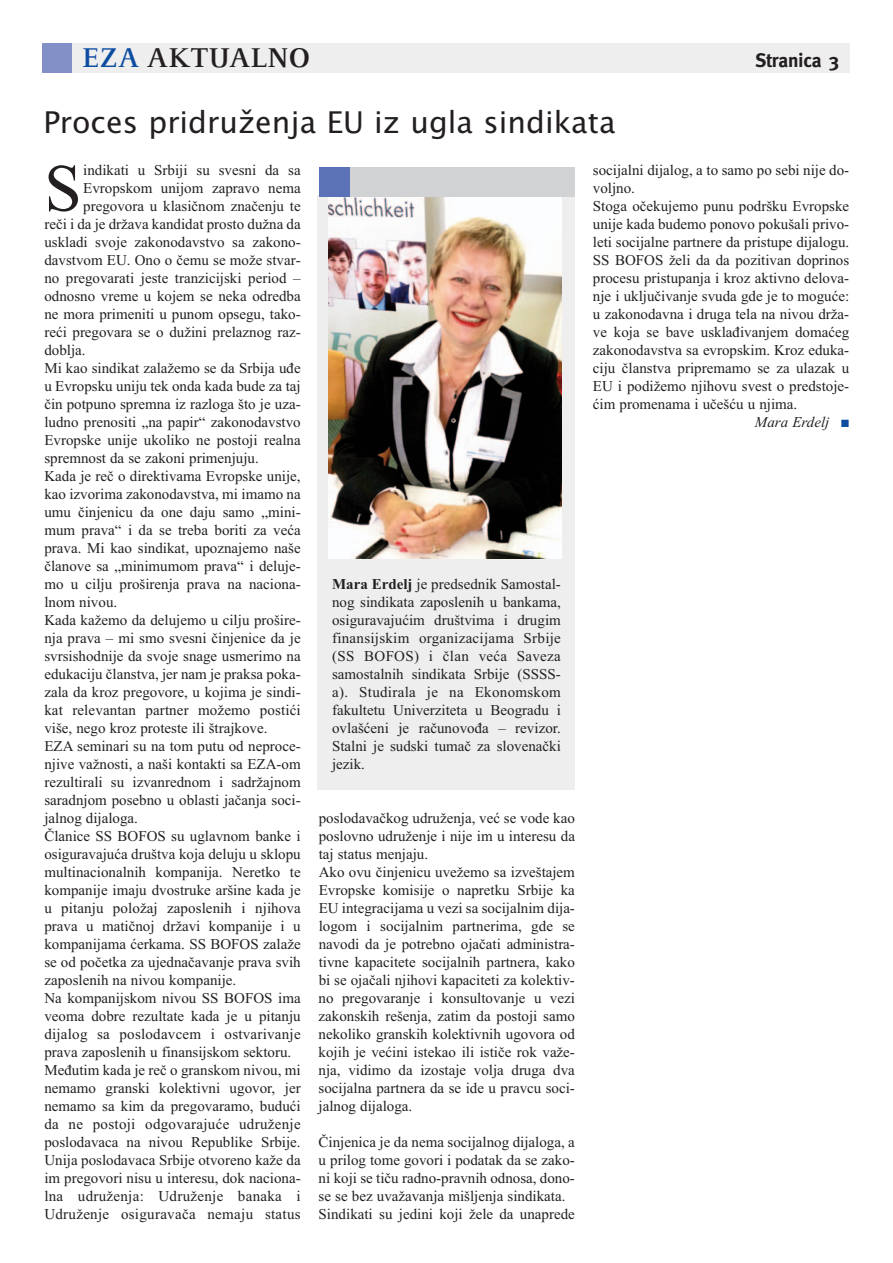
<style>
.page{position:relative;width:893px;height:1263px;background:#fff}
.page>*{position:absolute;margin:0;border:0;box-sizing:border-box;transform-origin:0 0}
.t1{font:66.9px "Times New Roman";color:#231f20}
.t2{font:30px "Lucida Grande";color:#231f20}
.t3{font:700 30px "Celeste";color:#231f20}
.t4{font:700 19.5px "Meta";color:#231f20}
.t5{font:15px/18px "Times New Roman";color:#231f20}
.t6{font:15px "Times New Roman";letter-spacing:.02em;color:#231f20}
.t7{font:italic 15px "Times New Roman";color:#231f20}
.s1{color:#0d4da1}
.s2{font-weight:700}
</style>
<div class="page">
<div style="left:318px;top:195px;width:257px;height:594px;background:#eeeeef"></div>
<img style="left:329px;top:197px;width:233px;height:361px">
<div style="left:337px;top:167px;width:238px;height:30px;background:#d1d2d4"></div>
<div style="left:319px;top:167px;width:31px;height:30px;background:#5b72b7"></div>
<div style="left:42px;top:43px;width:808px;height:30px;background:#eeeeef"></div>
<div style="left:42px;top:43px;width:29px;height:30px;background:#838fc7"></div>
<h2 class="t3" style="left:82px;top:39px;width:230px"><span class="s1">EZA</span> AKTUALNO</h2>
<h3 class="t4" style="left:755px;top:49px;width:85px">Stranica 3</h3>
<h2 class="t2" style="left:43px;top:105px;width:574px">Proces pridruženja EU iz ugla sindikata</h2>
<h1 class="t1" style="left:44px;top:148px;width:39px">S</h1>
<p class="t5" style="left:83px;top:160px;width:219px">indikati u Srbiji su svesni da sa</p>
<p class="t5" style="left:83px;top:178px;width:219px">Evropskom unijom zapravo nema</p>
<p class="t5" style="left:83px;top:196px;width:219px">pregovora u klasičnom značenju te</p>
<p class="t5" style="left:44px;top:214px;width:258px">reči i da je država kandidat prosto dužna da</p>
<p class="t5" style="left:44px;top:232px;width:258px">uskladi svoje zakonodavstvo sa zakono-</p>
<p class="t5" style="left:44px;top:250px;width:258px">davstvom EU. Ono o čemu se može stvar-</p>
<p class="t5" style="left:44px;top:268px;width:258px">no pregovarati jeste tranzicijski period –</p>
<p class="t5" style="left:44px;top:286px;width:258px">odnosno vreme u kojem se neka odredba</p>
<p class="t5" style="left:44px;top:304px;width:258px">ne mora primeniti u punom opsegu, tako-</p>
<p class="t5" style="left:44px;top:322px;width:258px">reći pregovara se o dužini prelaznog raz-</p>
<p class="t5" style="left:44px;top:340px;width:43px">doblja.</p>
<p class="t5" style="left:44px;top:358px;width:258px">Mi kao sindikat zalažemo se da Srbija uđe</p>
<p class="t5" style="left:44px;top:376px;width:258px">u Evropsku uniju tek onda kada bude za taj</p>
<p class="t5" style="left:44px;top:394px;width:258px">čin potpuno spremna iz razloga što je uza-</p>
<p class="t5" style="left:44px;top:412px;width:258px">ludno prenositi „na papir“ zakonodavstvo</p>
<p class="t5" style="left:44px;top:430px;width:258px">Evropske unije ukoliko ne postoji realna</p>
<p class="t5" style="left:44px;top:448px;width:216px">spremnost da se zakoni primenjuju.</p>
<p class="t5" style="left:44px;top:466px;width:258px">Kada je reč o direktivama Evropske unije,</p>
<p class="t5" style="left:44px;top:484px;width:258px">kao izvorima zakonodavstva, mi imamo na</p>
<p class="t5" style="left:44px;top:502px;width:258px">umu činjenicu da one daju samo „mini-</p>
<p class="t5" style="left:44px;top:520px;width:258px">mum prava“ i da se treba boriti za veća</p>
<p class="t5" style="left:44px;top:538px;width:258px">prava. Mi kao sindikat, upoznajemo naše</p>
<p class="t5" style="left:44px;top:556px;width:258px">članove sa „minimumom prava“ i deluje-</p>
<p class="t5" style="left:44px;top:574px;width:258px">mo u cilju proširenja prava na naciona-</p>
<p class="t5" style="left:44px;top:592px;width:74px">lnom nivou.</p>
<p class="t5" style="left:44px;top:610px;width:258px">Kada kažemo da delujemo u cilju prošire-</p>
<p class="t5" style="left:44px;top:628px;width:258px">nja prava – mi smo svesni činjenice da je</p>
<p class="t5" style="left:44px;top:646px;width:258px">svrsishodnije da svoje snage usmerimo na</p>
<p class="t5" style="left:44px;top:664px;width:258px">edukaciju članstva, jer nam je praksa poka-</p>
<p class="t5" style="left:44px;top:682px;width:258px">zala da kroz pregovore, u kojima je sindi-</p>
<p class="t5" style="left:44px;top:700px;width:258px">kat relevantan partner možemo postići</p>
<p class="t5" style="left:44px;top:718px;width:225px">više, nego kroz proteste ili štrajkove.</p>
<p class="t5" style="left:44px;top:736px;width:258px">EZA seminari su na tom putu od neproce-</p>
<p class="t5" style="left:44px;top:754px;width:258px">njive važnosti, a naši kontakti sa EZA-om</p>
<p class="t5" style="left:44px;top:772px;width:258px">rezultirali su izvanrednom i sadržajnom</p>
<p class="t5" style="left:44px;top:790px;width:258px">saradnjom posebno u oblasti jačanja soci-</p>
<p class="t5" style="left:44px;top:808px;width:95px">jalnog dijaloga.</p>
<p class="t5" style="left:44px;top:826px;width:258px">Članice SS BOFOS su uglavnom banke i</p>
<p class="t5" style="left:44px;top:844px;width:258px">osiguravajuća društva koja deluju u sklopu</p>
<p class="t5" style="left:44px;top:862px;width:258px">multinacionalnih kompanija. Neretko te</p>
<p class="t5" style="left:44px;top:880px;width:258px">kompanije imaju dvostruke aršine kada je</p>
<p class="t5" style="left:44px;top:898px;width:258px">u pitanju položaj zaposlenih i njihova</p>
<p class="t5" style="left:44px;top:916px;width:258px">prava u matičnoj državi kompanije i u</p>
<p class="t5" style="left:44px;top:934px;width:258px">kompanijama ćerkama. SS BOFOS zalaže</p>
<p class="t5" style="left:44px;top:952px;width:258px">se od početka za ujednačavanje prava svih</p>
<p class="t5" style="left:44px;top:970px;width:193px">zaposlenih na nivou kompanije.</p>
<p class="t5" style="left:44px;top:988px;width:258px">Na kompanijskom nivou SS BOFOS ima</p>
<p class="t5" style="left:44px;top:1006px;width:258px">veoma dobre rezultate kada je u pitanju</p>
<p class="t5" style="left:44px;top:1024px;width:258px">dijalog sa poslodavcem i ostvarivanje</p>
<p class="t5" style="left:44px;top:1042px;width:248px">prava zaposlenih u finansijskom sektoru.</p>
<p class="t5" style="left:44px;top:1060px;width:258px">Međutim kada je reč o granskom nivou, mi</p>
<p class="t5" style="left:44px;top:1078px;width:258px">nemamo granski kolektivni ugovor, jer</p>
<p class="t5" style="left:44px;top:1096px;width:258px">nemamo sa kim da pregovaramo, budući</p>
<p class="t6" style="left:44px;top:1115px;width:258px">da ne postoji odgovarajuće udruženje</p>
<p class="t5" style="left:44px;top:1132px;width:258px">poslodavaca na nivou Republike Srbije.</p>
<p class="t5" style="left:44px;top:1150px;width:258px">Unija poslodavaca Srbije otvoreno kaže da</p>
<p class="t5" style="left:44px;top:1168px;width:258px">im pregovori nisu u interesu, dok naciona-</p>
<p class="t6" style="left:44px;top:1187px;width:258px">lna udruženja: Udruženje banaka i</p>
<p class="t6" style="left:44px;top:1205px;width:258px">Udruženje osiguravača nemaju status</p>
<p class="t5" style="left:332px;top:574px;width:230px;text-align:justify"><span class="s2">Mara Erdelj</span> je predsednik Samostal&shy;nog sindikata zaposlenih u bankama, osiguravajućim društvima i drugim finansijskim organizacijama Srbije (SS BOFOS) i član veća Saveza samostalnih sindikata Srbije (SSSS&shy;a). Studirala je na Ekonomskom fakultetu Univerziteta u Beogradu i ovlašćeni je računovođa – revizor.<br>Stalni je sudski tumač za slovenački jezik.</p>
<p class="t5" style="left:319px;top:808px;width:258px">poslodavačkog udruženja, već se vode kao poslovno udruženje i nije im u interesu da taj status menjaju.<br>Ako ovu činjenicu uvežemo sa izveštajem Evropske komisije o napretku Srbije ka EU integracijama u vezi sa socijalnim dija&shy;logom i socijalnim partnerima, gde se navodi da je potrebno ojačati administra&shy;tivne kapacitete socijalnih partnera, kako bi se ojačali njihovi kapaciteti za kolektiv&shy;no pregovaranje i konsultovanje u vezi zakonskih rešenja, zatim da postoji samo nekoliko granskih kolektivnih ugovora od kojih je većini istekao ili ističe rok važe&shy;nja, vidimo da izostaje volja druga dva socijalna partnera da se ide u pravcu soci&shy;jalnog dijaloga.</p>
<p class="t5" style="left:319px;top:1132px;width:258px">Činjenica je da nema socijalnog dijaloga, a u prilog tome govori i podatak da se zako&shy;ni koji se tiču radno-pravnih odnosa, dono&shy;se se bez uvažavanja mišljenja sindikata.<br>Sindikati su jedini koji žele da unaprede</p>
<p class="t5" style="left:593px;top:160px;width:258px">socijalni dijalog, a to samo po sebi nije do-</p>
<p class="t5" style="left:593px;top:178px;width:44px">voljno.</p>
<p class="t5" style="left:593px;top:196px;width:258px">Stoga očekujemo punu podršku Evropske</p>
<p class="t5" style="left:593px;top:214px;width:258px">unije kada budemo ponovo pokušali privo-</p>
<p class="t5" style="left:593px;top:232px;width:258px">leti socijalne partnere da pristupe dijalogu.</p>
<p class="t5" style="left:593px;top:250px;width:258px">SS BOFOS želi da da pozitivan doprinos</p>
<p class="t5" style="left:593px;top:268px;width:258px">procesu pristupanja i kroz aktivno delova-</p>
<p class="t5" style="left:593px;top:286px;width:258px">nje i uključivanje svuda gde je to moguće:</p>
<p class="t5" style="left:593px;top:304px;width:258px">u zakonodavna i druga tela na nivou drža-</p>
<p class="t5" style="left:593px;top:322px;width:258px">ve koja se bave usklađivanjem domaćeg</p>
<p class="t5" style="left:593px;top:340px;width:258px">zakonodavstva sa evropskim. Kroz eduka-</p>
<p class="t5" style="left:593px;top:358px;width:258px">ciju članstva pripremamo se za ulazak u</p>
<p class="t5" style="left:593px;top:376px;width:258px">EU i podižemo njihovu svest o predstoje-</p>
<p class="t5" style="left:593px;top:394px;width:206px">ćim promenama i učešću u njima.</p>
<p class="t7" style="left:755px;top:413px;width:96px">Mara Erdelj <span class="s1">■</span></p>
</div>
